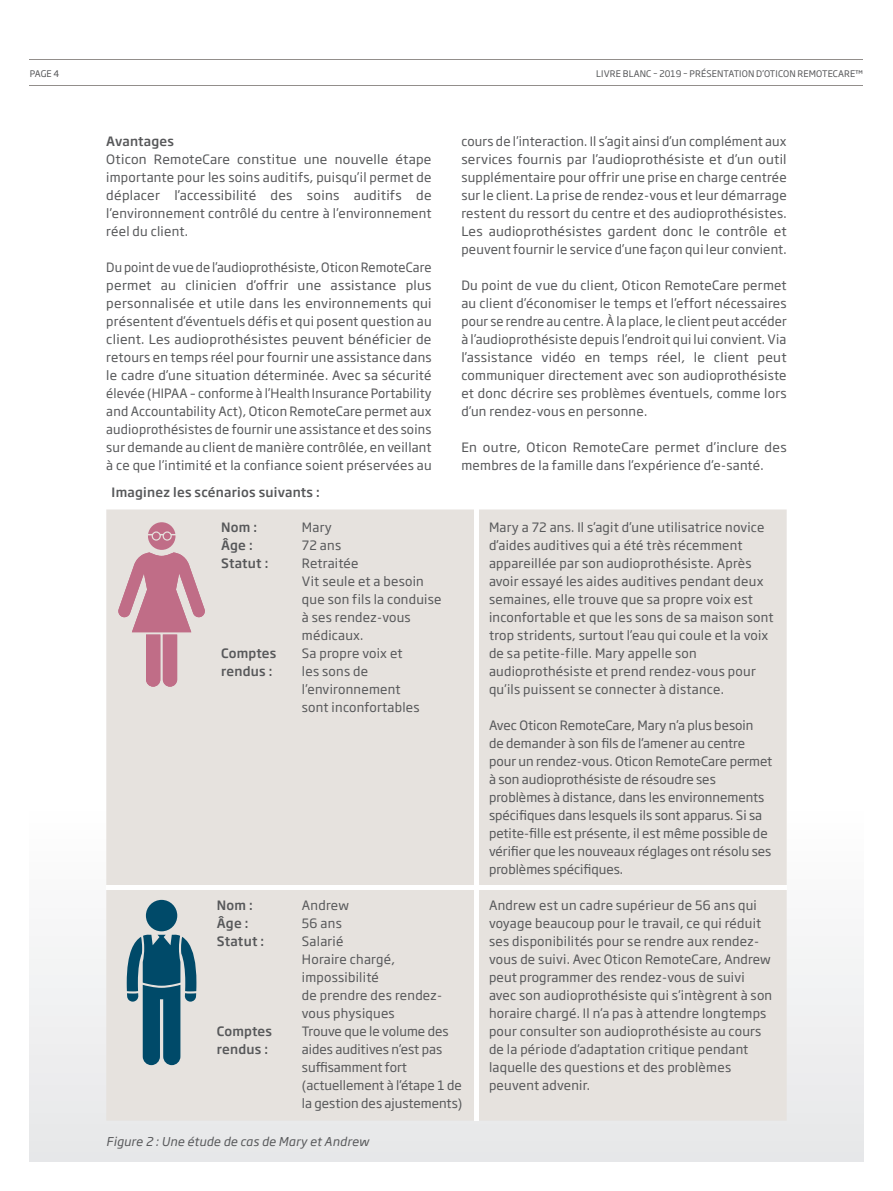
<style>
.page{position:relative;width:893px;height:1191px;background:#fff}
.page>*{position:absolute;margin:0;border:0;box-sizing:border-box;transform-origin:0 0}
.t1{font:12.75px/18px "Soho Gothic Pro";letter-spacing:.02em;color:#57585a;text-align:justify}
.t2{font:12.75px/18px "Soho Gothic Pro";color:#57585a}
.t3{font:500 12.75px/18px "Soho Gothic Pro";letter-spacing:.02em;color:#57585a}
.t4{font:italic 12px "Soho Gothic Pro";letter-spacing:.02em;color:#57585a}
.t5{font:9px "Soho Gothic Pro";letter-spacing:.015em;color:#57585a}
</style>
<div class="page">
<div style="left:30px;top:804px;width:833px;height:357px;background:linear-gradient(to bottom,#fff,#e6e7e8)"></div>
<hr style="left:30px;top:85px;width:833px;height:1px;background:#928e8b">
<hr style="left:30px;top:60px;width:833px;height:1px;background:#928e8b">
<div style="left:106px;top:509px;width:681px;height:611px;background:#e6e2de"></div>
<hr style="left:106px;top:885px;width:111px;height:4px;background:#fff">
<hr style="left:217px;top:885px;width:81px;height:4px;background:#fff">
<hr style="left:298px;top:885px;width:178px;height:4px;background:#fff">
<hr style="left:476px;top:885px;width:311px;height:4px;background:#fff">
<hr style="left:474px;top:509px;width:4px;height:376px;background:#fff">
<hr style="left:474px;top:889px;width:4px;height:231px;background:#fff">
<svg style="left:118px;top:522px;width:87px;height:164px;background:#d4acb6"></svg>
<div style="left:153px;top:532px;width:7px;height:7px;background:#c06d87;border-radius:50%"></div>
<div style="left:164px;top:532px;width:7px;height:7px;background:#c06d87;border-radius:50%"></div>
<svg style="left:127px;top:934px;width:69px;height:131px;background:#558294"></svg>
<div style="left:146px;top:900px;width:31px;height:31px;background:#004a69;border-radius:50%"></div>
<p class="t5" style="left:30px;top:66px;width:31px">PAGE 4</p>
<p class="t5" style="left:596px;top:66px;width:269px">LIVRE BLANC – 2019 – PRÉSENTATION D’OTICON REMOTECARE™</p>
<p class="t3" style="left:106px;top:132px;width:69px">Avantages</p>
<p class="t1" style="left:106px;top:150px;width:327px">Oticon RemoteCare constitue une nouvelle étape importante pour les soins auditifs, puisqu’il permet de déplacer l’accessibilité des soins auditifs de l’environnement contrôlé du centre à l’environnement réel du client.</p>
<p class="t1" style="left:106px;top:258px;width:327px">Du point de vue de l’audioprothésiste, Oticon RemoteCare permet au clinicien d’offrir une assistance plus personnalisée et utile dans les environnements qui présentent d’éventuels défis et qui posent question au client. Les audioprothésistes peuvent bénéficier de retours en temps réel pour fournir une assistance dans le cadre d’une situation déterminée. Avec sa sécurité élevée (HIPAA – conforme à l’Health Insurance Portability and Accountability Act), Oticon RemoteCare permet aux audioprothésistes de fournir une assistance et des soins sur demande au client de manière contrôlée, en veillant à ce que l’intimité et la confiance soient préservées au</p>
<p class="t3" style="left:112px;top:482px;width:210px">Imaginez les scénarios suivants :</p>
<p class="t1" style="left:461px;top:132px;width:327px">cours de l’interaction. Il s’agit ainsi d’un complément aux services fournis par l’audioprothésiste et d’un outil supplémentaire pour offrir une prise en charge centrée sur le client. La prise de rendez-vous et leur démarrage restent du ressort du centre et des audioprothésistes.<br>Les audioprothésistes gardent donc le contrôle et peuvent fournir le service d’une façon qui leur convient.</p>
<p class="t1" style="left:461px;top:276px;width:327px">Du point de vue du client, Oticon RemoteCare permet au client d’économiser le temps et l’effort nécessaires pour se rendre au centre. À la place, le client peut accéder à l’audioprothésiste depuis l’endroit qui lui convient. Via l’assistance vidéo en temps réel, le client peut communiquer directement avec son audioprothésiste et donc décrire ses problèmes éventuels, comme lors d’un rendez-vous en personne.</p>
<p class="t1" style="left:461px;top:438px;width:327px">En outre, Oticon RemoteCare permet d’inclure des membres de la famille dans l’expérience d’e-santé.</p>
<p class="t3" style="left:221px;top:518px;width:49px">Nom :<br>Âge :<br>Statut :</p>
<p class="t3" style="left:221px;top:644px;width:57px">Comptes rendus :</p>
<p class="t1" style="left:302px;top:518px;width:141px;text-align:left">Mary<br>72 ans<br>Retraitée<br>Vit seule et a besoin que son fils la conduise à ses rendez-vous médicaux.<br>Sa propre voix et<br>les sons de l’environnement<br>sont inconfortables</p>
<p class="t1" style="left:489px;top:518px;width:286px;text-align:left">Mary a 72 ans. Il s’agit d’une utilisatrice novice d’aides auditives qui a été très récemment appareillée par son audioprothésiste. Après avoir essayé les aides auditives pendant deux semaines, elle trouve que sa propre voix est inconfortable et que les sons de sa maison sont trop stridents, surtout l’eau qui coule et la voix de sa petite-fille. Mary appelle son audioprothésiste et prend rendez-vous pour qu’ils puissent se connecter à distance.</p>
<p class="t2" style="left:489px;top:716px;width:285px">Avec Oticon RemoteCare, Mary n’a plus besoin<br>de demander à son fils de l’amener au centre pour un rendez-vous. Oticon RemoteCare permet à son audioprothésiste de résoudre ses problèmes à distance, dans les environnements spécifiques dans lesquels ils sont apparus. Si sa petite-fille est présente, il est même possible de vérifier que les nouveaux réglages ont résolu ses problèmes spécifiques.</p>
<p class="t2" style="left:302px;top:895px;width:162px">Andrew<br>56 ans<br>Salarié<br>Horaire chargé, impossibilité<br>de prendre des rendez&shy;vous physiques<br>Trouve que le volume des aides auditives n’est pas suffisamment fort (actuellement à l’étape 1 de la gestion des ajustements)</p>
<p class="t1" style="left:489px;top:895px;width:285px;text-align:left">Andrew est un cadre supérieur de 56 ans qui voyage beaucoup pour le travail, ce qui réduit ses disponibilités pour se rendre aux rendez&shy;vous de suivi. Avec Oticon RemoteCare, Andrew peut programmer des rendez-vous de suivi avec son audioprothésiste qui s’intègrent à son horaire chargé. Il n’a pas à attendre longtemps pour consulter son audioprothésiste au cours de la période d’adaptation critique pendant laquelle des questions et des problèmes peuvent advenir.</p>
<p class="t4" style="left:106px;top:1131px;width:264px">Figure 2 : Une étude de cas de Mary et Andrew</p>
<p class="t3" style="left:217px;top:895px;width:49px">Nom :<br>Âge :<br>Statut :</p>
<p class="t3" style="left:217px;top:1021px;width:57px">Comptes rendus :</p>
</div>
